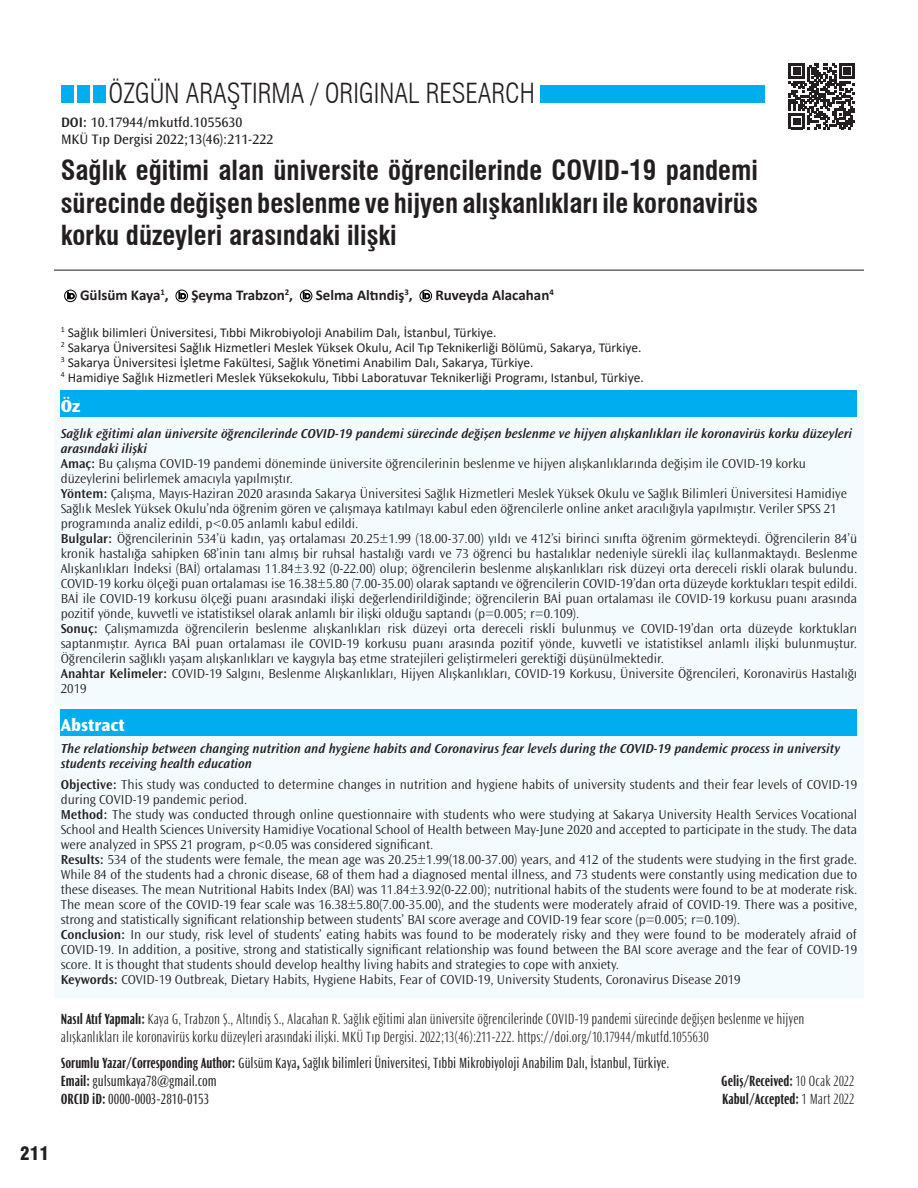
<style>
.page{position:relative;width:918px;height:1188px;background:#fff}
.page>*{position:absolute;margin:0;border:0;box-sizing:border-box;transform-origin:0 0}
.Makale_Ana_Başlık_TR{font:700 condensed 27px/32.4px "Swiss 721 BT";color:#231f20;text-align:justify}
.t1{font:300 condensed 27px "Swiss 721 BT";color:#231f20}
.Abstract-EN{font:800 18px "Ocean Sans MT Pro";color:#fff}
.t2{font:900 condensed 18px "Swiss 721 BT";color:#231f20}
.Öz-TR{font:800 18px "Ocean Sans MT Pro";color:#fff}
.Yazışma_Adresi{font:300 condensed 15px/18px "Ocean Sans MT Pro";color:#231f20}
.Yazışma_Adresi-2{font:condensed 15px "Ocean Sans MT Pro";color:#231f20}
.Yazar_İsimleri-TR{font:700 15px "Calibri";color:#231f20}
.Geliş_Kabul_Tarihi{font:700 condensed 15px "Ocean Sans MT Pro";color:#231f20}
.DOI_url{font:14.25px "Ocean Sans Std";color:#231f20}
.DOI{font:14.25px "Ocean Sans Std";color:#231f20}
.Özet_Metin-EN{font:300 13.5px/15px "Ocean Sans MT Pro";color:#231f20;text-align:justify}
.Özet_Metin_TR{font:300 13.5px/15px "Ocean Sans MT Pro";color:#231f20;text-align:justify}
.Özetin_Başlığı-TR{font:300 13.5px/15px "Ocean Sans MT Pro";color:#231f20}
.Yazarın_Kurumu-TR{font:13.5px "Calibri";color:#231f20}
.Özetin_Başlığı-EN{font:italic 600 13.5px/15px "Ocean Sans MT Pro";color:#231f20}
.Özetin_Başlığı-TR-2{font:italic 600 13.5px/15px "Ocean Sans MT Pro";color:#231f20}
.s1{font-weight:600}
.s2{font-weight:700}
.s3{font-weight:300}
</style>
<div class="page">
<div style="left:93px;top:85px;width:12px;height:18px;background:#00aeef"></div>
<div style="left:540px;top:86px;width:225px;height:17px;background:#00aeef"></div>
<div style="left:77px;top:85px;width:12px;height:18px;background:#00aeef"></div>
<div style="left:61px;top:85px;width:13px;height:18px;background:#00aeef"></div>
<svg style="left:789px;top:63px;width:66px;height:66px"></svg>
<hr style="left:54px;top:270px;width:810px;height:1px;background:#231f20">
<div style="left:64px;top:290px;width:13px;height:12px;border:1px solid #000;border-radius:50%"></div>
<svg style="left:67px;top:292px;width:7px;height:7px"></svg>
<div style="left:176px;top:290px;width:12px;height:12px;border:1px solid #000;border-radius:50%"></div>
<svg style="left:179px;top:292px;width:7px;height:7px"></svg>
<div style="left:300px;top:290px;width:12px;height:12px;border:1px solid #000;border-radius:50%"></div>
<svg style="left:303px;top:292px;width:7px;height:7px"></svg>
<div style="left:420px;top:290px;width:12px;height:12px;border:1px solid #000;border-radius:50%"></div>
<svg style="left:423px;top:292px;width:7px;height:7px"></svg>
<div style="left:54px;top:392px;width:810px;height:314px;background:#f3fbfe"></div>
<div style="left:61px;top:390px;width:796px;height:27px;background:#00aeef"></div>
<div style="left:54px;top:711px;width:810px;height:287px;background:#f3fbfe"></div>
<div style="left:61px;top:709px;width:796px;height:27px;background:#00aeef"></div>
<h1 class="t1" style="left:109px;top:77px;width:428px">ÖZGÜN ARAŞTIRMA / ORIGINAL RESEARCH</h1>
<p class="DOI" style="left:61px;top:114px;width:183px"><span class="s1">DOI:</span> 10.17944/mkutfd.1055630</p>
<p class="DOI_url" style="left:61px;top:131px;width:214px">MKÜ Tıp Dergisi 2022;13(46):211-222</p>
<p class="Makale_Ana_Başlık_TR" style="left:61px;top:154px;width:699px">Sağlık eğitimi alan üniversite öğrencilerinde COVID-19 pandemi sürecinde değişen beslenme ve hijyen alışkanlıkları ile koronavirüs korku düzeyleri arasındaki ilişki</p>
<p class="Yazar_İsimleri-TR" style="left:80px;top:284px;width:90px">Gülsüm Kaya<sup>1</sup>,</p>
<p class="Yazar_İsimleri-TR" style="left:191px;top:284px;width:103px">Şeyma Trabzon<sup>2</sup>,</p>
<p class="Yazar_İsimleri-TR" style="left:316px;top:284px;width:98px">Selma Altındiş<sup>3</sup>,</p>
<p class="Yazar_İsimleri-TR" style="left:435px;top:284px;width:120px">Ruveyda Alacahan<sup>4</sup></p>
<p class="Yazarın_Kurumu-TR" style="left:61px;top:323px;width:437px"><sup>1</sup> Sağlık bilimleri Üniversitesi, Tıbbi Mikrobiyoloji Anabilim Dalı, İstanbul, Türkiye.</p>
<p class="Yazarın_Kurumu-TR" style="left:61px;top:338px;width:582px"><sup>2</sup> Sakarya Üniversitesi Sağlık Hizmetleri Meslek Yüksek Okulu, Acil Tıp Teknikerliği Bölümü, Sakarya, Türkiye.</p>
<p class="Yazarın_Kurumu-TR" style="left:61px;top:353px;width:474px"><sup>3</sup> Sakarya Üniversitesi İşletme Fakültesi, Sağlık Yönetimi Anabilim Dalı, Sakarya, Türkiye.</p>
<p class="Yazarın_Kurumu-TR" style="left:61px;top:368px;width:585px"><sup>4</sup> Hamidiye Sağlık Hizmetleri Meslek Yüksekokulu, Tıbbi Laboratuvar Teknikerliği Programı, Istanbul, Türkiye.</p>
<p class="Öz-TR" style="left:61px;top:395px;width:21px">Öz</p>
<p class="Özetin_Başlığı-TR-2" style="left:61px;top:426px;width:793px">Sağlık eğitimi alan üniversite öğrencilerinde COVID-19 pandemi sürecinde değişen beslenme ve hijyen alışkanlıkları ile koronavirüs korku düzeyleri arasındaki ilişki</p>
<p class="Özetin_Başlığı-TR" style="left:61px;top:456px;width:747px"><span class="s1">Amaç:</span> Bu çalışma COVID-19 pandemi döneminde üniversite öğrencilerinin beslenme ve hijyen alışkanlıklarında değişim ile COVID-19 korku düzeylerini belirlemek amacıyla yapılmıştır.</p>
<p class="Özetin_Başlığı-TR" style="left:61px;top:486px;width:788px"><span class="s1">Yöntem:</span> Çalışma, Mayıs-Haziran 2020 arasında Sakarya Üniversitesi Sağlık Hizmetleri Meslek Yüksek Okulu ve Sağlık Bilimleri Üniversitesi Hamidiye<br>Sağlık Meslek Yüksek Okulu’nda öğrenim gören ve çalışmaya katılmayı kabul eden öğrencilerle online anket aracılığıyla yapılmıştır. Veriler SPSS 21 programında analiz edildi, p&lt;0.05 anlamlı kabul edildi.</p>
<p class="Özet_Metin_TR" style="left:61px;top:531px;width:798px"><span class="s1">Bulgular:</span> Öğrencilerinin 534’ü kadın, yaş ortalaması 20.25±1.99 (18.00-37.00) yıldı ve 412’si birinci sınıfta öğrenim görmekteydi. Öğrencilerin 84’ü kronik hastalığa sahipken 68’inin tanı almış bir ruhsal hastalığı vardı ve 73 öğrenci bu hastalıklar nedeniyle sürekli ilaç kullanmaktaydı. Beslenme Alışkanlıkları İndeksi (BAİ) ortalaması 11.84±3.92 (0-22.00) olup; öğrencilerin beslenme alışkanlıkları risk düzeyi orta dereceli riskli olarak bulundu.<br>COVID-19 korku ölçeği puan ortalaması ise 16.38±5.80 (7.00-35.00) olarak saptandı ve öğrencilerin COVID-19’dan orta düzeyde korktukları tespit edildi.<br>BAİ ile COVID-19 korkusu ölçeği puanı arasındaki ilişki değerlendirildiğinde; öğrencilerin BAİ puan ortalaması ile COVID-19 korkusu puanı arasında pozitif yönde, kuvvetli ve istatistiksel olarak anlamlı bir ilişki olduğu saptandı (p=0.005; r=0.109).</p>
<p class="Özet_Metin_TR" style="left:61px;top:621px;width:798px"><span class="s1">Sonuç:</span> Çalışmamızda öğrencilerin beslenme alışkanlıkları risk düzeyi orta dereceli riskli bulunmuş ve COVID-19’dan orta düzeyde korktukları saptanmıştır. Ayrıca BAİ puan ortalaması ile COVID-19 korkusu puanı arasında pozitif yönde, kuvvetli ve istatistiksel anlamlı ilişki bulunmuştur.<br>Öğrencilerin sağlıklı yaşam alışkanlıkları ve kaygıyla baş etme stratejileri geliştirmeleri gerektiği düşünülmektedir.</p>
<p class="Özet_Metin_TR" style="left:61px;top:666px;width:798px"><span class="s1">Anahtar Kelimeler:</span> COVID-19 Salgını, Beslenme Alışkanlıkları, Hijyen Alışkanlıkları, COVID-19 Korkusu, Üniversite Öğrencileri, Koronavirüs Hastalığı<br>2019</p>
<p class="Abstract-EN" style="left:61px;top:714px;width:66px">Abstract</p>
<p class="Özetin_Başlığı-EN" style="left:61px;top:741px;width:781px">The relationship between changing nutrition and hygiene habits and Coronavirus fear levels during the COVID-19 pandemic process in university students receiving health education</p>
<p class="Özet_Metin-EN" style="left:61px;top:777px;width:798px"><span class="s1">Objective:</span> This study was conducted to determine changes in nutrition and hygiene habits of university students and their fear levels of COVID-19 during COVID-19 pandemic period.</p>
<p class="Özet_Metin-EN" style="left:61px;top:807px;width:798px"><span class="s1">Method:</span> The study was conducted through online questionnaire with students who were studying at Sakarya University Health Services Vocational School and Health Sciences University Hamidiye Vocational School of Health between May-June 2020 and accepted to participate in the study. The data were analyzed in SPSS 21 program, p&lt;0.05 was considered significant.</p>
<p class="Özet_Metin-EN" style="left:61px;top:852px;width:798px"><span class="s1">Results:</span> 534 of the students were female, the mean age was 20.25±1.99(18.00-37.00) years, and 412 of the students were studying in the first grade.<br>While 84 of the students had a chronic disease, 68 of them had a diagnosed mental illness, and 73 students were constantly using medication due to these diseases. The mean Nutritional Habits Index (BAI) was 11.84±3.92(0-22.00); nutritional habits of the students were found to be at moderate risk.<br>The mean score of the COVID-19 fear scale was 16.38±5.80(7.00-35.00), and the students were moderately afraid of COVID-19. There was a positive, strong and statistically significant relationship between students’ BAI score average and COVID-19 fear score (p=0.005; r=0.109).</p>
<p class="Özet_Metin-EN" style="left:61px;top:927px;width:798px"><span class="s1">Conclusion:</span> In our study, risk level of students’ eating habits was found to be moderately risky and they were found to be moderately afraid of COVID-19. In addition, a positive, strong and statistically significant relationship was found between the BAI score average and the fear of COVID-19 score. It is thought that students should develop healthy living habits and strategies to cope with anxiety.</p>
<p class="Özet_Metin-EN" style="left:61px;top:972px;width:682px"><span class="s1">Keywords:</span> COVID-19 Outbreak, Dietary Habits, Hygiene Habits, Fear of COVID-19, University Students, Coronavirus Disease 2019</p>
<p class="Yazışma_Adresi" style="left:61px;top:1010px;width:745px"><span class="s2">Nasıl Atıf Yapmalı:</span> Kaya G, Trabzon Ş., Altındiş S., Alacahan R. Sağlık eğitimi alan üniversite öğrencilerinde COVID-19 pandemi sürecinde değişen beslenme ve hijyen alışkanlıkları ile koronavirüs korku düzeyleri arasındaki ilişki. MKÜ Tıp Dergisi. 2022;13(46):211-222. https://doi.org/10.17944/mkutfd.1055630</p>
<p class="Geliş_Kabul_Tarihi" style="left:721px;top:1071px;width:135px">Geliş/Received: <span class="s3">10 Ocak 2022</span></p>
<p class="Geliş_Kabul_Tarihi" style="left:722px;top:1089px;width:134px">Kabul/Accepted: <span class="s3">1 Mart 2022</span></p>
<p class="Yazışma_Adresi-2" style="left:61px;top:1054px;width:610px"><span class="s2">Sorumlu Yazar/Corresponding Author:</span> Gülsüm Kaya<span class="s2">,</span> Sağlık bilimleri Üniversitesi, Tıbbi Mikrobiyoloji Anabilim Dalı, İstanbul, Türkiye.</p>
<p class="Yazışma_Adresi-2" style="left:61px;top:1072px;width:158px"><span class="s2">Email:</span> gulsumkaya78@gmail.com</p>
<p class="Yazışma_Adresi-2" style="left:61px;top:1090px;width:150px"><span class="s2">ORCID iD:</span> 0000-0003-2810-0153</p>
<h2 class="t2" style="left:20px;top:1143px;width:30px">211</h2>
</div>
